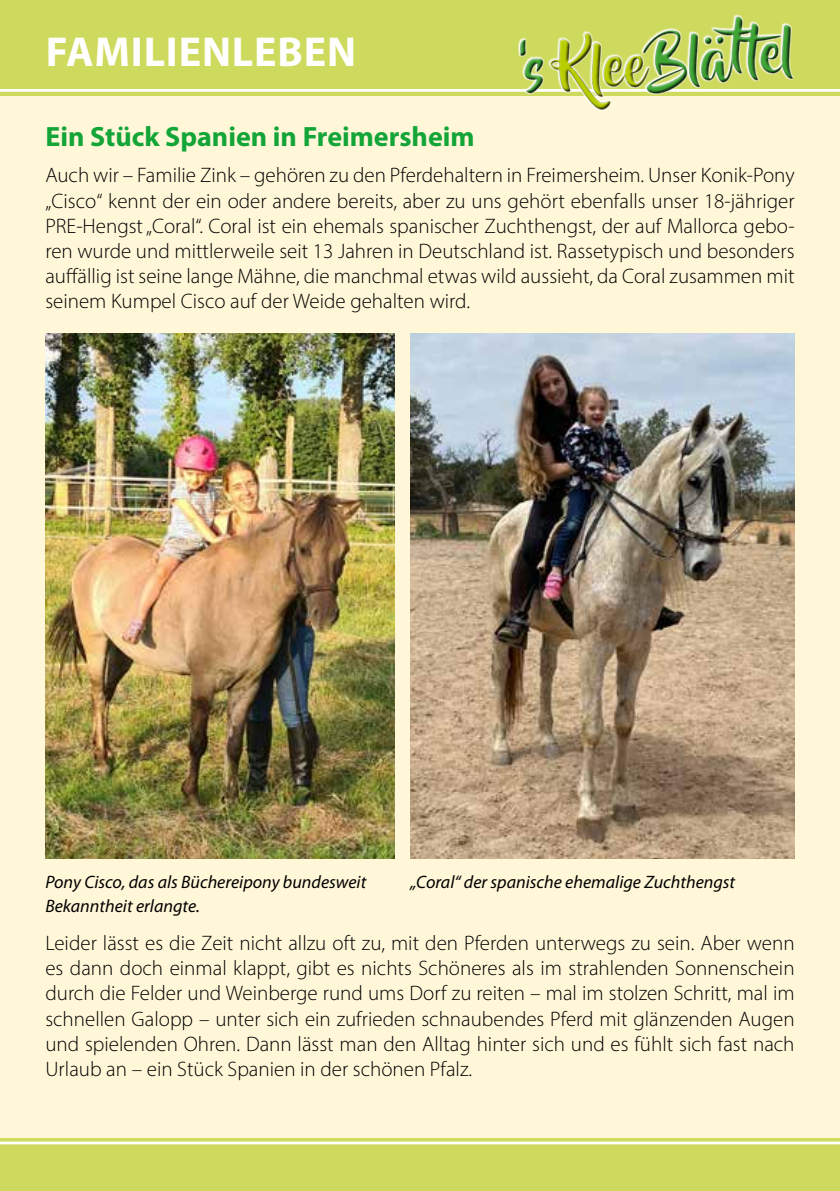
<style>
.page{position:relative;width:840px;height:1191px;background:#fff}
.page>*{position:absolute;margin:0;border:0;box-sizing:border-box;transform-origin:0 0}
.t1{font:700 42px "Myriad Pro";letter-spacing:.02em;color:#fff}
.t2{font:700 28px "Myriad Pro";color:#13a538}
.t3{font:300 21px/25.2px "Myriad Pro";color:#000;text-align:justify}
.t4{font:italic 18px/24px "Myriad Pro";color:#000}
</style>
<div class="page">
<div style="left:0;top:0;width:839px;height:1191px;background:#fff7d8"></div>
<div style="left:0;top:0;width:839px;height:95px;background:#ceda5d"></div>
<hr style="left:0;top:89px;width:839px;height:3px;background:#fff">
<div style="left:0;top:1138px;width:839px;height:53px;background:#ceda5d"></div>
<hr style="left:0;top:1141px;width:839px;height:3px;background:#fff">
<svg style="left:517px;top:14px;width:278px;height:97px"></svg>
<img style="left:45px;top:333px;width:349px;height:525px">
<img style="left:410px;top:333px;width:384px;height:525px">
<h1 class="t1" style="left:46px;top:28px;width:311px">FAMILIENLEBEN</h1>
<h2 class="t2" style="left:45px;top:121px;width:430px">Ein Stück Spanien in Freimersheim</h2>
<p class="t3" style="left:45px;top:162px;width:750px">Auch wir – Familie Zink – gehören zu den Pferdehaltern in Freimersheim. Unser Konik-Pony „Cisco“ kennt der ein oder andere bereits, aber zu uns gehört ebenfalls unser 18-jähriger PRE-Hengst „Coral“. Coral ist ein ehemals spanischer Zuchthengst, der auf Mallorca gebo&shy;ren wurde und mittlerweile seit 13 Jahren in Deutschland ist. Rassetypisch und besonders auffällig ist seine lange Mähne, die manchmal etwas wild aussieht, da Coral zusammen mit seinem Kumpel Cisco auf der Weide gehalten wird.</p>
<p class="t4" style="left:45px;top:870px;width:322px">Pony Cisco, das als Büchereipony bundesweit<br>Bekanntheit erlangte.</p>
<p class="t4" style="left:410px;top:870px;width:326px">„Coral“ der spanische ehemalige Zuchthengst</p>
<p class="t3" style="left:45px;top:930px;width:750px">Leider lässt es die Zeit nicht allzu oft zu, mit den Pferden unterwegs zu sein. Aber wenn es dann doch einmal klappt, gibt es nichts Schöneres als im strahlenden Sonnenschein durch die Felder und Weinberge rund ums Dorf zu reiten – mal im stolzen Schritt, mal im schnellen Galopp – unter sich ein zufrieden schnaubendes Pferd mit glänzenden Augen und spielenden Ohren. Dann lässt man den Alltag hinter sich und es fühlt sich fast nach Urlaub an – ein Stück Spanien in der schönen Pfalz.</p>
</div>
